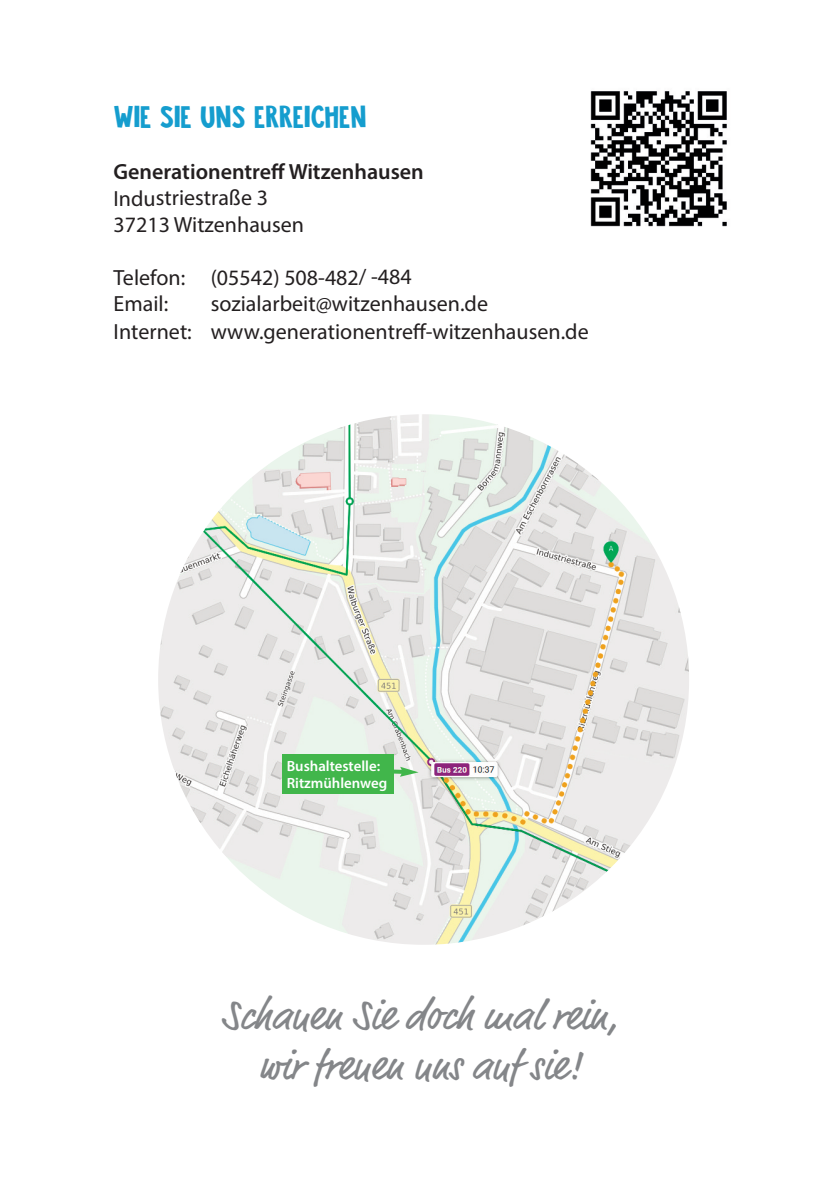
<style>
.page{position:relative;width:840px;height:1191px;background:#fff}
.page>*{position:absolute;margin:0;border:0;box-sizing:border-box;transform-origin:0 0}
.t1{font:42px/50.4px "Market";color:#848689;text-align:center}
.t2{font:28px "DK Jalebi";color:#159dce}
.t3{font:22px/26.4px "Myriad Pro";color:#231f20}
.t4{font:600 22px "Myriad Pro";color:#231f20}
.t5{font:600 14.8px/17.8px "Myriad Pro";color:#fff}
</style>
<div class="page">
<img style="left:158px;top:414px;width:530px;height:530px">
<img style="left:590px;top:91px;width:137px;height:136px">
<div style="left:283px;top:754px;width:111px;height:40px;background:#41b64b"></div>
<svg style="left:394px;top:766px;width:24px;height:10px"></svg>
<p class="t2" style="left:113px;top:97px;width:254px">WIE SIE UNS ERREICHEN</p>
<p class="t4" style="left:113px;top:163px;width:312px">Generationentreff Witzenhausen</p>
<p class="t3" style="left:113px;top:187px;width:192px">Industriestraße 3<br>37213 Witzenhausen</p>
<p class="t3" style="left:113px;top:266px;width:299px">Telefon: (05542) 508-482/ -484<br>Email:</p>
<p class="t3" style="left:114px;top:291px;width:476px;line-height:27.8px;text-align:center">sozialarbeit@witzenhausen.de<br>Internet: www.generationentreff-witzenhausen.de</p>
<p class="t5" style="left:286px;top:758px;width:102px">Bushaltestelle:<br>Ritzmühlenweg</p>
<h1 class="t1" style="left:221px;top:989px;width:399px">Schauen Sie doch mal rein, wir freuen uns auf sie!</h1>
</div>
